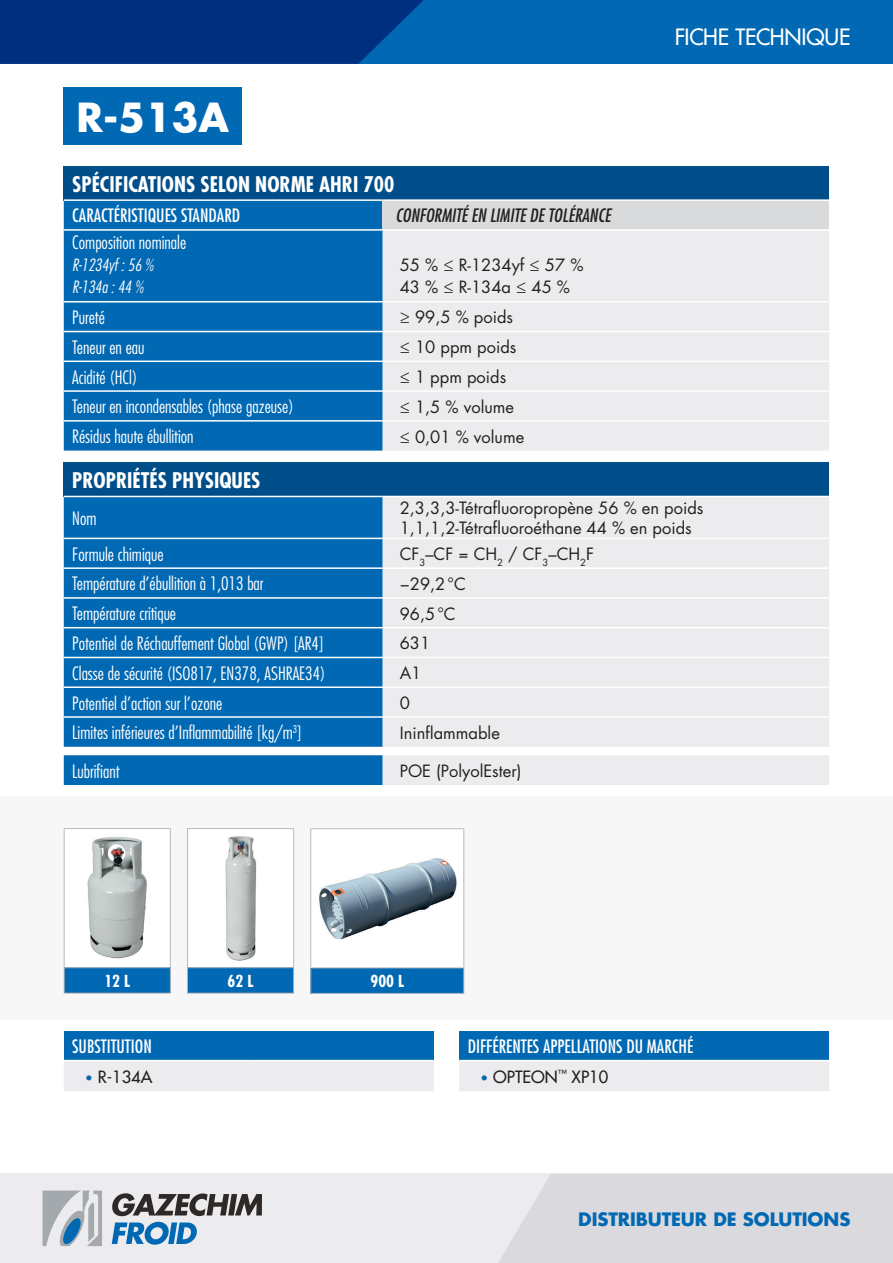
<style>
.page{position:relative;width:893px;height:1263px;background:#fff}
.page>*{position:absolute;margin:0;border:0;box-sizing:border-box;transform-origin:0 0}
.t1{font:700 39px "Futura Std";color:#fff}
.t2{font:500 21.9px "Futura Std";letter-spacing:-.01em;color:#fff}
.Refs_tech_tableau{font:700 condensed 21px "Futura Std";color:#fff}
.Refs_tech_tableau-2{font:300 condensed 18px "Futura Std";color:#fff}
.Refs_tech_tableau-3{font:condensed 18px "Futura Std";color:#fff}
.Refs_tech_tableau-4{font:italic condensed 18px "Futura Std";color:#231f20}
.t3{font:700 18px "Futura Std";letter-spacing:-.005em;color:#0168b3}
.données_tech{font:16.5px "Futura Std";color:#231f20}
.données_tech_tab{font:16.5px "Futura Std";color:#231f20}
.Refs_tech_tableau-5{font:italic 300 condensed 16.5px "Futura Std";color:#fff}
.t4{font:500 16.5px "Futura Std";color:#231f20}
.lubrifiant{font:16.5px "Futura Std";color:#231f20}
.contenance_bouteille{font:700 condensed 16.2px "Futura Std";color:#fff}
.s1{font-weight:800;font-size:13.5px;color:#0168b3}
</style>
<div class="page">
<div style="left:0;top:0;width:893px;height:64px;background:#0168b3"></div>
<svg style="left:0;top:0;width:424px;height:64px;background:#003383"></svg>
<div style="left:64px;top:87px;width:178px;height:58px;background:#0168b3"></div>
<div style="left:0;top:1174px;width:893px;height:89px;background:#ececee"></div>
<div style="left:498px;top:1174px;width:395px;height:89px;background:#dadade"></div>
<svg style="left:43px;top:1190px;width:59px;height:56px"></svg>
<svg style="left:112px;top:1193px;width:150px;height:23px"></svg>
<svg style="left:112px;top:1222px;width:85px;height:23px"></svg>
<div style="left:64px;top:462px;width:765px;height:34px;background:#004e89"></div>
<div style="left:64px;top:497px;width:319px;height:288px;background:#0168b3"></div>
<div style="left:383px;top:497px;width:446px;height:288px;background:#ececee"></div>
<hr style="left:64px;top:538px;width:319px;height:1px;background:#fff">
<hr style="left:383px;top:538px;width:446px;height:1px;background:#fff">
<hr style="left:64px;top:567px;width:319px;height:2px;background:#fff">
<hr style="left:383px;top:567px;width:446px;height:2px;background:#fff">
<hr style="left:64px;top:597px;width:319px;height:2px;background:#fff">
<hr style="left:383px;top:597px;width:446px;height:2px;background:#fff">
<hr style="left:64px;top:627px;width:319px;height:1px;background:#fff">
<hr style="left:383px;top:627px;width:446px;height:1px;background:#fff">
<hr style="left:64px;top:657px;width:319px;height:1px;background:#fff">
<hr style="left:383px;top:657px;width:446px;height:1px;background:#fff">
<hr style="left:64px;top:686px;width:319px;height:2px;background:#fff">
<hr style="left:383px;top:686px;width:446px;height:2px;background:#fff">
<hr style="left:64px;top:716px;width:319px;height:2px;background:#fff">
<hr style="left:383px;top:716px;width:446px;height:2px;background:#fff">
<div style="left:64px;top:166px;width:765px;height:34px;background:#004e89"></div>
<div style="left:64px;top:201px;width:319px;height:250px;background:#0168b3"></div>
<div style="left:383px;top:200px;width:446px;height:30px;background:#d9dadc"></div>
<div style="left:383px;top:231px;width:446px;height:220px;background:#ececee"></div>
<hr style="left:64px;top:301px;width:319px;height:1px;background:#fff">
<hr style="left:64px;top:331px;width:319px;height:1px;background:#fff">
<hr style="left:64px;top:361px;width:319px;height:1px;background:#fff">
<hr style="left:64px;top:390px;width:319px;height:2px;background:#fff">
<hr style="left:64px;top:420px;width:319px;height:2px;background:#fff">
<hr style="left:64px;top:229px;width:319px;height:2px;background:#fff">
<hr style="left:383px;top:229px;width:446px;height:2px;background:#fff">
<hr style="left:383px;top:301px;width:446px;height:1px;background:#fff">
<hr style="left:383px;top:331px;width:446px;height:1px;background:#fff">
<hr style="left:383px;top:361px;width:446px;height:1px;background:#fff">
<hr style="left:383px;top:390px;width:446px;height:2px;background:#fff">
<hr style="left:383px;top:420px;width:446px;height:2px;background:#fff">
<hr style="left:64px;top:199px;width:319px;height:2px;background:#fff">
<hr style="left:383px;top:199px;width:446px;height:2px;background:#fff">
<div style="left:0;top:796px;width:893px;height:224px;background:#f7f7f8"></div>
<div style="left:64px;top:828px;width:106px;height:140px;background:#fff"></div>
<div style="left:64px;top:968px;width:106px;height:25px;background:#0168b3"></div>
<svg style="left:64px;top:968px;width:1px;height:25px"></svg>
<svg style="left:170px;top:968px;width:1px;height:25px"></svg>
<hr style="left:64px;top:993px;width:107px;height:1px;background:#b8b9bc">
<hr style="left:64px;top:828px;width:107px;height:1px;background:#b8b9bc">
<hr style="left:64px;top:829px;width:1px;height:138px;background:#b8b9bc">
<hr style="left:170px;top:829px;width:1px;height:138px;background:#b8b9bc">
<hr style="left:64px;top:967px;width:107px;height:1px;background:#b8b9bc">
<img style="left:87px;top:837px;width:60px;height:122px">
<div style="left:187px;top:828px;width:107px;height:140px;background:#fff"></div>
<div style="left:187px;top:968px;width:107px;height:25px;background:#0168b3"></div>
<svg style="left:187px;top:968px;width:1px;height:25px"></svg>
<svg style="left:293px;top:968px;width:1px;height:25px"></svg>
<hr style="left:187px;top:993px;width:107px;height:1px;background:#b8b9bc">
<hr style="left:187px;top:828px;width:107px;height:1px;background:#b8b9bc">
<hr style="left:187px;top:829px;width:1px;height:138px;background:#b8b9bc">
<hr style="left:293px;top:829px;width:1px;height:138px;background:#b8b9bc">
<hr style="left:187px;top:967px;width:107px;height:1px;background:#b8b9bc">
<img style="left:225px;top:836px;width:32px;height:125px">
<div style="left:64px;top:1031px;width:370px;height:29px;background:#0168b3"></div>
<div style="left:64px;top:1061px;width:370px;height:30px;background:#ececee"></div>
<div style="left:459px;top:1031px;width:370px;height:29px;background:#0168b3"></div>
<div style="left:459px;top:1061px;width:370px;height:30px;background:#ececee"></div>
<div style="left:311px;top:829px;width:153px;height:139px;background:#fff"></div>
<div style="left:311px;top:968px;width:153px;height:25px;background:#0168b3"></div>
<svg style="left:310px;top:968px;width:1px;height:25px"></svg>
<svg style="left:463px;top:968px;width:1px;height:25px"></svg>
<hr style="left:310px;top:993px;width:154px;height:1px;background:#b8b9bc">
<hr style="left:310px;top:828px;width:154px;height:1px;background:#b8b9bc">
<hr style="left:310px;top:829px;width:1px;height:138px;background:#b8b9bc">
<hr style="left:463px;top:829px;width:1px;height:138px;background:#b8b9bc">
<hr style="left:310px;top:967px;width:154px;height:1px;background:#b8b9bc">
<img style="left:319px;top:858px;width:138px;height:81px">
<h1 class="t1" style="left:77px;top:92px;width:154px">R-513A</h1>
<p class="Refs_tech_tableau" style="left:72px;top:171px;width:324px">SPÉCIFICATIONS SELON NORME AHRI 700</p>
<p class="Refs_tech_tableau-3" style="left:72px;top:205px;width:169px">CARACTÉRISTIQUES STANDARD</p>
<p class="Refs_tech_tableau-4" style="left:395px;top:205px;width:217px">CONFORMITÉ EN LIMITE DE TOLÉRANCE</p>
<p class="Refs_tech_tableau-2" style="left:72px;top:232px;width:115px">Composition nominale</p>
<p class="Refs_tech_tableau-5" style="left:72px;top:255px;width:83px">R-1234yf : 56 %</p>
<p class="données_tech_tab" style="left:400px;top:255px;width:185px">55 % ≤ R-1234yf ≤ 57 %</p>
<p class="Refs_tech_tableau-5" style="left:72px;top:277px;width:73px">R-134a : 44 %</p>
<p class="données_tech_tab" style="left:400px;top:277px;width:172px">43 % ≤ R-134a ≤ 45 %</p>
<p class="Refs_tech_tableau-2" style="left:72px;top:307px;width:34px">Pureté</p>
<p class="données_tech" style="left:400px;top:307px;width:115px">≥ 99,5 % poids</p>
<p class="Refs_tech_tableau-2" style="left:72px;top:337px;width:74px">Teneur en eau</p>
<p class="données_tech" style="left:400px;top:337px;width:118px">≤ 10 ppm poids</p>
<p class="Refs_tech_tableau-2" style="left:72px;top:366px;width:67px">Acidité (HCl)</p>
<p class="données_tech" style="left:400px;top:366px;width:108px">≤ 1 ppm poids</p>
<p class="Refs_tech_tableau-2" style="left:72px;top:396px;width:223px">Teneur en incondensables (phase gazeuse)</p>
<p class="données_tech" style="left:400px;top:396px;width:116px">≤ 1,5 % volume</p>
<p class="Refs_tech_tableau-2" style="left:72px;top:426px;width:123px">Résidus haute ébullition</p>
<p class="données_tech" style="left:400px;top:426px;width:126px">≤ 0,01 % volume</p>
<p class="t2" style="left:675px;top:23px;width:177px">FICHE TECHNIQUE</p>
<p class="Refs_tech_tableau" style="left:72px;top:467px;width:190px">PROPRIÉTÉS PHYSIQUES</p>
<p class="Refs_tech_tableau-2" style="left:72px;top:508px;width:26px">Nom</p>
<p class="données_tech" style="left:400px;top:498px;width:305px">2,3,3,3-Tétrafluoropropène 56 % en poids</p>
<p class="données_tech" style="left:400px;top:517px;width:294px">1,1,1,2-Tétrafluoroéthane 44 % en poids</p>
<p class="Refs_tech_tableau-2" style="left:72px;top:543px;width:93px">Formule chimique</p>
<p class="données_tech" style="left:400px;top:543px;width:196px">CF<sub>3</sub>–CF = CH<sub>2</sub> / CF<sub>3</sub>–CH<sub>2</sub>F</p>
<p class="Refs_tech_tableau-2" style="left:72px;top:573px;width:193px">Température d’ébullition à 1,013 bar</p>
<p class="données_tech" style="left:400px;top:573px;width:68px">−29,2°C</p>
<p class="Refs_tech_tableau-2" style="left:72px;top:603px;width:105px">Température critique</p>
<p class="données_tech" style="left:400px;top:603px;width:58px">96,5°C</p>
<p class="Refs_tech_tableau-2" style="left:72px;top:633px;width:254px">Potentiel de Réchauffement Global (GWP) [AR4]</p>
<p class="données_tech" style="left:400px;top:633px;width:32px">631</p>
<p class="Refs_tech_tableau-2" style="left:72px;top:662px;width:255px">Classe de sécurité (ISO817, EN378, ASHRAE34)</p>
<p class="données_tech" style="left:400px;top:662px;width:23px">A1</p>
<p class="Refs_tech_tableau-2" style="left:72px;top:692px;width:152px">Potentiel d’action sur l’ozone</p>
<p class="données_tech" style="left:400px;top:692px;width:12px">0</p>
<p class="Refs_tech_tableau-2" style="left:72px;top:722px;width:232px">Limites inférieures d’Inflammabilité [kg/m<sup>3</sup>]</p>
<p class="données_tech" style="left:400px;top:722px;width:102px">Ininflammable</p>
<p class="Refs_tech_tableau-2" style="left:72px;top:760px;width:49px">Lubrifiant</p>
<p class="lubrifiant" style="left:400px;top:760px;width:123px">POE (PolyolEster)</p>
<p class="contenance_bouteille" style="left:104px;top:971px;width:27px">12 L</p>
<p class="contenance_bouteille" style="left:228px;top:971px;width:27px">62 L</p>
<p class="Refs_tech_tableau-3" style="left:72px;top:1036px;width:81px">SUBSTITUTION</p>
<p class="t4" style="left:85px;top:1066px;width:69px"><span class="s1">•</span> R-134A</p>
<p class="contenance_bouteille" style="left:370px;top:971px;width:35px">900 L</p>
<p class="Refs_tech_tableau-3" style="left:468px;top:1036px;width:227px">DIFFÉRENTES APPELLATIONS DU MARCHÉ</p>
<p class="t4" style="left:480px;top:1066px;width:129px"><span class="s1">•</span> OPTEON<sup>™</sup> XP10</p>
<p class="t3" style="left:578px;top:1207px;width:274px">DISTRIBUTEUR DE SOLUTIONS</p>
</div>
